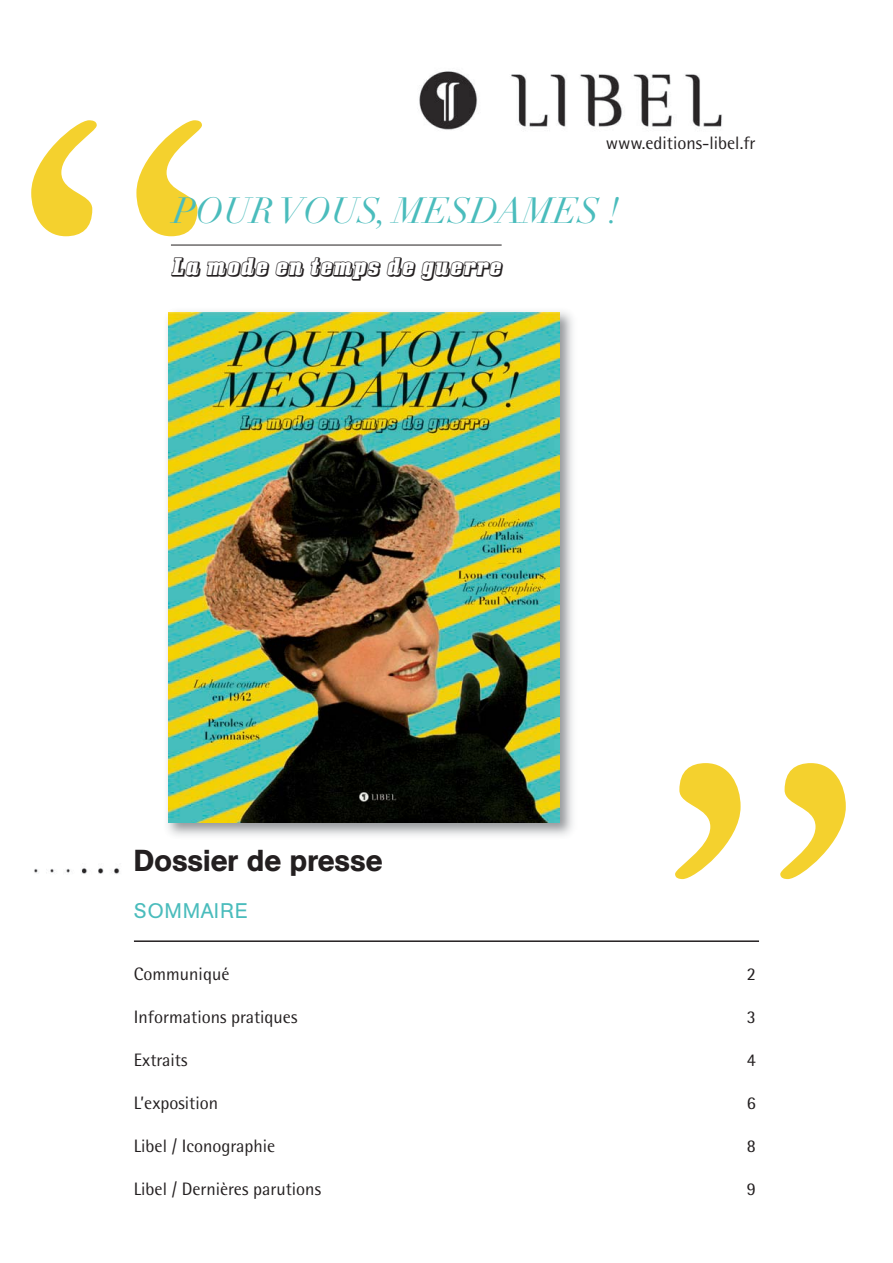
<style>
.page{position:relative;width:893px;height:1263px;background:#fff}
.page>*{position:absolute;margin:0;border:0;box-sizing:border-box;transform-origin:0 0}
.t1{font:630px "Garamond Three SC";color:#f4d12e}
.t2{font:italic 36px "Didot";color:#4abcbc}
.t3{font:30px "AG Schoolbook Medium A";color:#231f20}
.t4{font:24px "Bullpen Three D";color:#231f20}
.t5{font:21px "AG Schoolbook Regular A";letter-spacing:.02em;color:#4abcbc}
.t6{font:18px "Rotis Semi Sans Std";color:#231f20}
</style>
<div class="page">
<hr style="left:134px;top:940px;width:625px;height:2px;background:#231f20">
<img style="left:167px;top:311px;width:406px;height:525px">
<img style="left:168px;top:312px;width:392px;height:510px">
<img style="left:419px;top:71px;width:303px;height:59px">
<img style="left:34px;top:868px;width:86px;height:6px">
<hr style="left:171px;top:245px;width:331px;height:1px;background:#231f20">
<h1 class="t1" style="left:-6px;top:101px;width:247px">“</h1>
<p class="t6" style="left:606px;top:136px;width:151px">www.editions-libel.fr</p>
<h2 class="t2" style="left:173px;top:190px;width:448px">POUR VOUS, MESDAMES !</h2>
<h3 class="t4" style="left:171px;top:258px;width:332px">La mode en temps de guerre</h3>
<h3 class="t3" style="left:134px;top:850px;width:250px">Dossier de presse</h3>
<p class="t5" style="left:134px;top:903px;width:115px">SOMMAIRE</p>
<h1 class="t1" style="left:638px;top:744px;width:247px">”</h1>
<p class="t6" style="left:134px;top:967px;width:97px">Communiqué</p>
<p class="t6" style="left:747px;top:967px;width:11px">2</p>
<p class="t6" style="left:134px;top:1010px;width:165px">Informations pratiques</p>
<p class="t6" style="left:747px;top:1010px;width:11px">3</p>
<p class="t6" style="left:134px;top:1053px;width:55px">Extraits</p>
<p class="t6" style="left:747px;top:1053px;width:11px">4</p>
<p class="t6" style="left:134px;top:1096px;width:86px">L’exposition</p>
<p class="t6" style="left:747px;top:1096px;width:11px">6</p>
<p class="t6" style="left:134px;top:1138px;width:143px">Libel / Iconographie</p>
<p class="t6" style="left:747px;top:1138px;width:11px">8</p>
<p class="t6" style="left:134px;top:1181px;width:189px">Libel / Dernières parutions</p>
<p class="t6" style="left:747px;top:1181px;width:11px">9</p>
</div>
